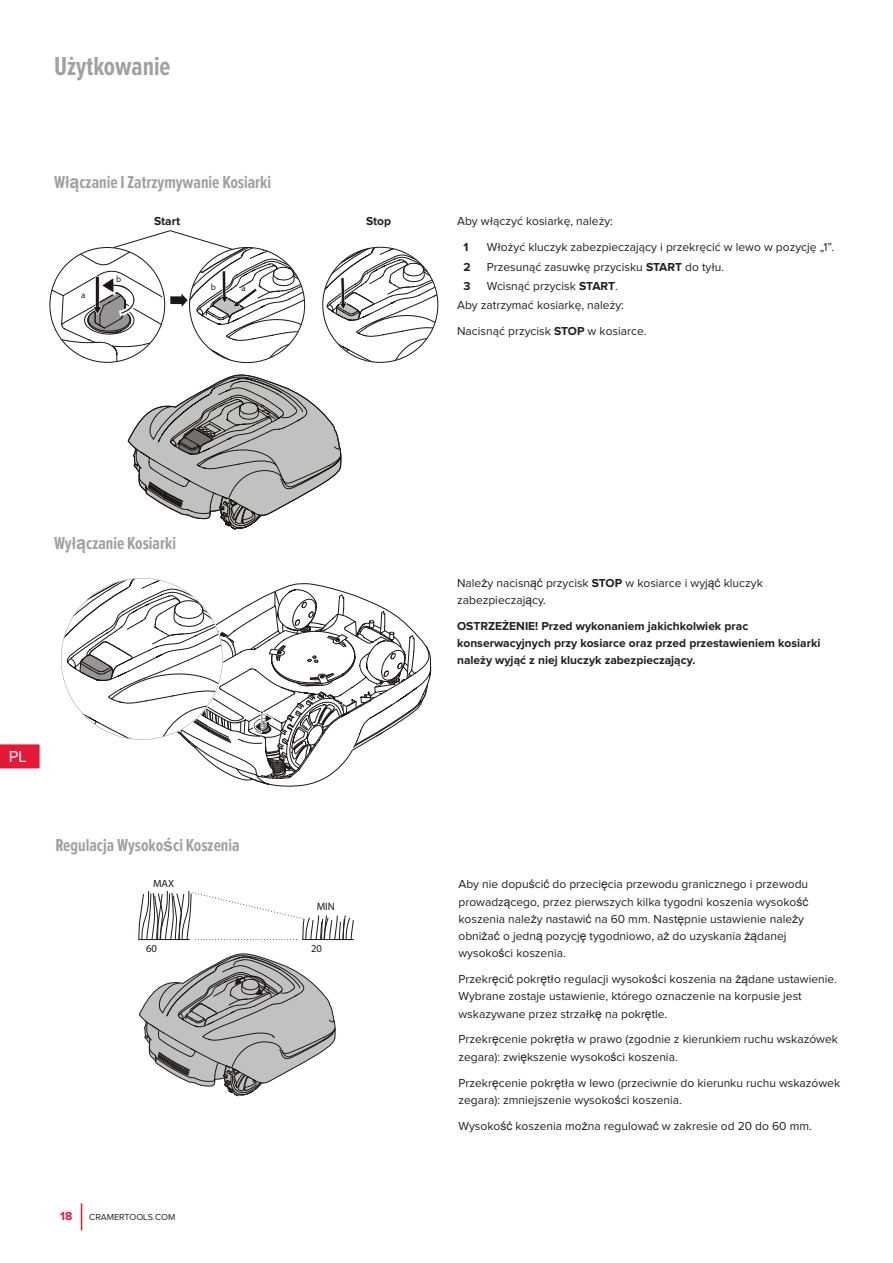
<style>
.page{position:relative;width:893px;height:1263px;background:#fff}
.page>*{position:absolute;margin:0;border:0;box-sizing:border-box;transform-origin:0 0}
.Rubrik_1_TOC_Powerwo{font:700 27px "Proxima Nova Ex Cn";color:#a1a1a5}
.Rubrik_2_Greenworks{font:700 18px "Proxima Nova Ex Cn";color:#a1a1a5}
.t1{font:16.5px "Proxima Nova";color:#fff}
.Brödtext{font:12px/17.2px "Proxima Nova";color:#231f20}
.VARNING__Greenworks{font:700 12px/17.2px "Proxima Nova";color:#231f20}
.Brödtext-2{font:700 12px "Proxima Nova";color:#231f20}
.t2{font:700 12px "Proxima Nova";color:#e51836}
.t3{font:10.65px "Myriad Pro";color:#1f1a17}
.t4{font:9px "Proxima Nova";color:#231f20}
.t5{font:9px "Myriad Pro";color:#231f20}
.s1{font-family:"Arial"}
.s2{font-weight:700}
</style>
<div class="page">
<svg style="left:81px;top:1203px;width:1px;height:27px"></svg>
<svg style="left:0;top:744px;width:40px;height:25px"></svg>
<svg style="left:139px;top:953px;width:196px;height:143px"></svg>
<hr style="left:138px;top:939px;width:52px;height:1px;background:#1f1a17">
<hr style="left:302px;top:939px;width:52px;height:1px;background:#1f1a17">
<svg style="left:139px;top:891px;width:214px;height:49px"></svg>
<svg style="left:234px;top:640px;width:197px;height:144px"></svg>
<svg style="left:61px;top:578px;width:361px;height:199px"></svg>
<svg style="left:128px;top:374px;width:213px;height:155px"></svg>
<svg style="left:323px;top:247px;width:114px;height:115px"></svg>
<svg style="left:50px;top:231px;width:255px;height:132px"></svg>
<p class="Rubrik_1_TOC_Powerwo" style="left:54px;top:54px;width:118px">Użytkowanie</p>
<p class="Rubrik_2_Greenworks" style="left:54px;top:173px;width:219px">Wł<span class="s1">ą</span>czanie I Zatrzymywanie Kosiarki</p>
<p class="t5" style="left:81px;top:289px;width:6px">a</p>
<p class="t5" style="left:116px;top:273px;width:7px">b</p>
<p class="Brödtext-2" style="left:154px;top:216px;width:27px">Start</p>
<p class="Brödtext-2" style="left:366px;top:216px;width:26px">Stop</p>
<p class="t5" style="left:211px;top:281px;width:7px">b</p>
<p class="t5" style="left:242px;top:283px;width:6px">a</p>
<p class="Brödtext" style="left:457px;top:213px;width:157px">Aby włączyć kosiarkę, należy:</p>
<p class="VARNING__Greenworks" style="left:463px;top:239px;width:6px">1</p>
<p class="Brödtext" style="left:487px;top:239px;width:349px">Włożyć kluczyk zabezpieczający i przekręcić w lewo w pozycję „1”.</p>
<p class="VARNING__Greenworks" style="left:463px;top:258px;width:9px">2</p>
<p class="Brödtext" style="left:487px;top:258px;width:239px">Przesunąć zasuwkę przycisku <span class="s2">START</span> do tyłu.</p>
<p class="VARNING__Greenworks" style="left:463px;top:278px;width:9px">3</p>
<p class="Brödtext" style="left:487px;top:278px;width:133px">Wcisnąć przycisk <span class="s2">START</span>.</p>
<p class="Brödtext" style="left:457px;top:297px;width:168px">Aby zatrzymać kosiarkę, należy:</p>
<p class="Brödtext" style="left:457px;top:323px;width:191px">Nacisnąć przycisk <span class="s2">STOP</span> w kosiarce.</p>
<p class="Rubrik_2_Greenworks" style="left:54px;top:535px;width:124px">Wył<span class="s1">ą</span>czanie Kosiarki</p>
<h3 class="t1" style="left:9px;top:749px;width:19px">PL</h3>
<p class="Rubrik_2_Greenworks" style="left:55px;top:836px;width:186px">Regulacja Wysoko<span class="s1">ś</span>ci Koszenia</p>
<p class="t3" style="left:153px;top:877px;width:22px">MAX</p>
<p class="t3" style="left:317px;top:899px;width:20px">MIN</p>
<p class="t3" style="left:146px;top:942px;width:12px">60</p>
<p class="t3" style="left:311px;top:942px;width:12px">20</p>
<p class="t2" style="left:60px;top:1211px;width:14px">18</p>
<p class="t4" style="left:89px;top:1213px;width:87px">CRAMERTOOLS.COM</p>
<p class="Brödtext" style="left:457px;top:575px;width:307px">Nale<span class="s1">ż</span>y nacisn<span class="s1">ąć</span> przycisk <span class="s2">STOP</span> w kosiarce i wyj<span class="s1">ąć</span> kluczyk zabezpieczaj<span class="s1">ą</span>cy.</p>
<p class="VARNING__Greenworks" style="left:457px;top:618px;width:365px">OSTRZEŻENIE! Przed wykonaniem jakichkolwiek prac konserwacyjnych przy kosiarce oraz przed przestawieniem kosiarki należy wyjąć z niej kluczyk zabezpieczający.</p>
<p class="Brödtext" style="left:458px;top:876px;width:351px">Aby nie dopu<span class="s1">ś</span>ci<span class="s1">ć</span> do przeci<span class="s1">ę</span>cia przewodu granicznego i przewodu prowadz<span class="s1">ą</span>cego, przez pierwszych kilka tygodni koszenia wysoko<span class="s1">ść </span>koszenia nale<span class="s1">ż</span>y nastawi<span class="s1">ć</span> na 60 mm. Nast<span class="s1">ę</span>pnie ustawienie nale<span class="s1">ż</span>y obni<span class="s1">ż</span>a<span class="s1">ć</span> o jedn<span class="s1">ą</span> pozycj<span class="s1">ę</span> tygodniowo, a<span class="s1">ż</span> do uzyskania <span class="s1">żą</span>danej wysoko<span class="s1">ś</span>ci koszenia.</p>
<p class="Brödtext" style="left:458px;top:971px;width:380px">Przekr<span class="s1">ę</span>ci<span class="s1">ć</span> pokr<span class="s1">ę</span>tło regulacji wysoko<span class="s1">ś</span>ci koszenia na <span class="s1">żą</span>dane ustawienie.<br>Wybrane zostaje ustawienie, którego oznaczenie na korpusie jest wskazywane przez strzałk<span class="s1">ę</span> na pokr<span class="s1">ę</span>tle.</p>
<p class="Brödtext" style="left:458px;top:1031px;width:381px">Przekr<span class="s1">ę</span>cenie pokr<span class="s1">ę</span>tła w prawo (zgodnie z kierunkiem ruchu wskazówek zegara): zwi<span class="s1">ę</span>kszenie wysoko<span class="s1">ś</span>ci koszenia.</p>
<p class="Brödtext" style="left:458px;top:1074px;width:383px">Przekr<span class="s1">ę</span>cenie pokr<span class="s1">ę</span>tła w lewo (przeciwnie do kierunku ruchu wskazówek zegara): zmniejszenie wysoko<span class="s1">ś</span>ci koszenia.</p>
<p class="Brödtext" style="left:458px;top:1117px;width:355px">Wysoko<span class="s1">ść</span> koszenia mo<span class="s1">ż</span>na regulowa<span class="s1">ć</span> w zakresie od 20 do 60 mm.</p>
</div>
